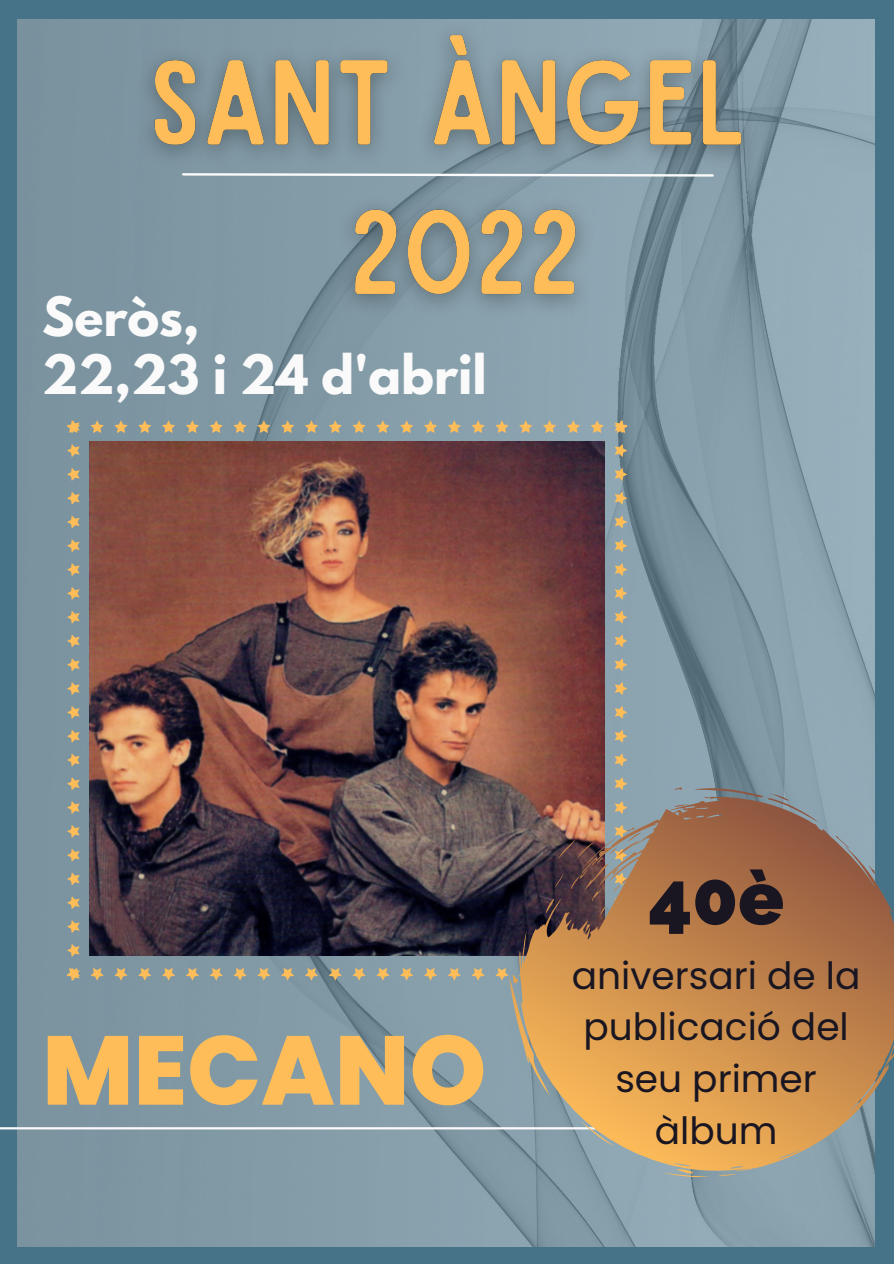
<style>
.page{position:relative;width:894px;height:1264px;background:#fff}
.page>*{position:absolute;margin:0;border:0;box-sizing:border-box;transform-origin:0 0}
.t1{font:800 97.5px "Poppins";color:#ffbd59}
.t2{font:800 75px "Raleway";color:#191621}
.t3{font:700 48px "League Spartan";color:#fafafa}
.t4{font:37.5px/51.8px "Poppins";color:#191621;text-align:center}
</style>
<div class="page">
<div style="left:0;top:0;width:893px;height:1263px;background:#477389"></div>
<img style="left:18px;top:20px;width:856px;height:1226px">
<svg style="left:67px;top:943px;width:13px;height:14px"></svg>
<svg style="left:67px;top:920px;width:13px;height:13px"></svg>
<svg style="left:67px;top:896px;width:13px;height:13px"></svg>
<svg style="left:67px;top:872px;width:13px;height:13px"></svg>
<svg style="left:67px;top:848px;width:13px;height:13px"></svg>
<svg style="left:67px;top:824px;width:13px;height:14px"></svg>
<svg style="left:67px;top:801px;width:13px;height:13px"></svg>
<svg style="left:67px;top:777px;width:13px;height:13px"></svg>
<svg style="left:67px;top:753px;width:13px;height:13px"></svg>
<svg style="left:67px;top:729px;width:13px;height:13px"></svg>
<svg style="left:67px;top:705px;width:13px;height:14px"></svg>
<svg style="left:67px;top:682px;width:13px;height:13px"></svg>
<svg style="left:67px;top:658px;width:13px;height:13px"></svg>
<svg style="left:67px;top:634px;width:13px;height:13px"></svg>
<svg style="left:67px;top:610px;width:13px;height:13px"></svg>
<svg style="left:67px;top:586px;width:13px;height:14px"></svg>
<svg style="left:67px;top:563px;width:13px;height:13px"></svg>
<svg style="left:67px;top:539px;width:13px;height:13px"></svg>
<svg style="left:67px;top:515px;width:13px;height:13px"></svg>
<svg style="left:67px;top:491px;width:13px;height:14px"></svg>
<svg style="left:67px;top:468px;width:13px;height:13px"></svg>
<svg style="left:67px;top:444px;width:13px;height:13px"></svg>
<svg style="left:90px;top:420px;width:14px;height:13px"></svg>
<svg style="left:114px;top:420px;width:13px;height:13px"></svg>
<svg style="left:138px;top:420px;width:13px;height:13px"></svg>
<svg style="left:162px;top:420px;width:13px;height:13px"></svg>
<svg style="left:186px;top:420px;width:13px;height:13px"></svg>
<svg style="left:209px;top:420px;width:14px;height:13px"></svg>
<svg style="left:233px;top:420px;width:13px;height:13px"></svg>
<svg style="left:257px;top:420px;width:13px;height:13px"></svg>
<svg style="left:281px;top:420px;width:13px;height:13px"></svg>
<svg style="left:305px;top:420px;width:13px;height:13px"></svg>
<svg style="left:328px;top:420px;width:14px;height:13px"></svg>
<svg style="left:352px;top:420px;width:13px;height:13px"></svg>
<svg style="left:376px;top:420px;width:13px;height:13px"></svg>
<svg style="left:400px;top:420px;width:13px;height:13px"></svg>
<svg style="left:424px;top:420px;width:13px;height:13px"></svg>
<svg style="left:447px;top:420px;width:14px;height:13px"></svg>
<svg style="left:471px;top:420px;width:13px;height:13px"></svg>
<svg style="left:495px;top:420px;width:13px;height:13px"></svg>
<svg style="left:519px;top:420px;width:13px;height:13px"></svg>
<svg style="left:542px;top:420px;width:14px;height:13px"></svg>
<svg style="left:566px;top:420px;width:13px;height:13px"></svg>
<svg style="left:590px;top:420px;width:13px;height:13px"></svg>
<svg style="left:614px;top:444px;width:13px;height:13px"></svg>
<svg style="left:614px;top:468px;width:13px;height:13px"></svg>
<svg style="left:614px;top:491px;width:13px;height:14px"></svg>
<svg style="left:614px;top:515px;width:13px;height:13px"></svg>
<svg style="left:614px;top:539px;width:13px;height:13px"></svg>
<svg style="left:614px;top:563px;width:13px;height:13px"></svg>
<svg style="left:614px;top:586px;width:13px;height:14px"></svg>
<svg style="left:614px;top:610px;width:13px;height:13px"></svg>
<svg style="left:614px;top:634px;width:13px;height:13px"></svg>
<svg style="left:614px;top:658px;width:13px;height:13px"></svg>
<svg style="left:614px;top:682px;width:13px;height:13px"></svg>
<svg style="left:614px;top:705px;width:13px;height:10px"></svg>
<svg style="left:447px;top:967px;width:1px;height:13px"></svg>
<svg style="left:424px;top:967px;width:13px;height:13px"></svg>
<svg style="left:400px;top:967px;width:13px;height:13px"></svg>
<svg style="left:376px;top:967px;width:13px;height:13px"></svg>
<svg style="left:352px;top:967px;width:13px;height:13px"></svg>
<svg style="left:328px;top:967px;width:14px;height:13px"></svg>
<svg style="left:305px;top:967px;width:13px;height:13px"></svg>
<svg style="left:281px;top:967px;width:13px;height:13px"></svg>
<svg style="left:257px;top:967px;width:13px;height:13px"></svg>
<svg style="left:233px;top:967px;width:13px;height:13px"></svg>
<svg style="left:209px;top:967px;width:14px;height:13px"></svg>
<svg style="left:186px;top:967px;width:13px;height:13px"></svg>
<svg style="left:162px;top:967px;width:13px;height:13px"></svg>
<svg style="left:138px;top:967px;width:13px;height:13px"></svg>
<svg style="left:114px;top:967px;width:13px;height:13px"></svg>
<svg style="left:90px;top:967px;width:14px;height:13px"></svg>
<svg style="left:67px;top:420px;width:13px;height:13px"></svg>
<svg style="left:614px;top:420px;width:13px;height:13px"></svg>
<svg style="left:67px;top:967px;width:13px;height:14px"></svg>
<img style="left:89px;top:442px;width:515px;height:513px">
<hr style="left:0;top:1127px;width:603px;height:2px;background:#fafafa">
<img style="left:121px;top:19px;width:653px;height:169px">
<svg style="left:181px;top:172px;width:533px;height:6px"></svg>
<img style="left:286px;top:185px;width:322px;height:152px">
<svg style="left:448px;top:715px;width:445px;height:530px"></svg>
<p class="t3" style="left:42px;top:293px;width:159px">Seròs,</p>
<p class="t3" style="left:42px;top:350px;width:446px">22,23 i 24 d'abril</p>
<p class="t1" style="left:42px;top:1002px;width:445px">MECANO</p>
<p class="t2" style="left:648px;top:853px;width:137px">40è</p>
<p class="t4" style="left:571px;top:949px;width:290px">aniversari de la publicació del seu primer àlbum</p>
</div>
